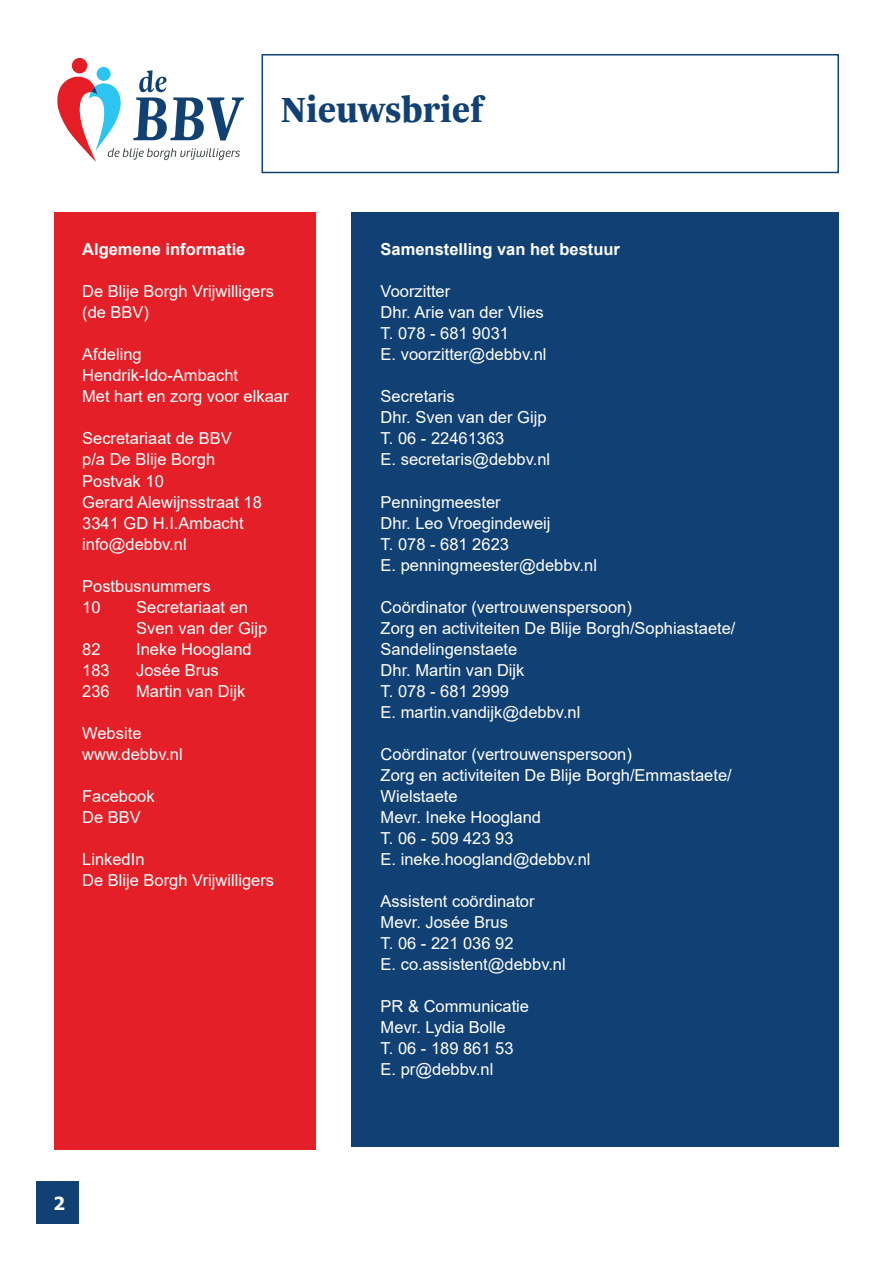
<style>
.page{position:relative;width:893px;height:1263px;background:#fff}
.page>*{position:absolute;margin:0;border:0;box-sizing:border-box;transform-origin:0 0}
.t1{font:800 37.5px "Trola";color:#114174}
.t2{font:700 18px "Tahoma";color:#fff}
.t3{font:16.5px/21px "Arial";color:#fff}
.t4{font:700 16.5px "Arial";color:#fff}
</style>
<div class="page">
<div style="left:352px;top:213px;width:487px;height:934px;background:#114174"></div>
<div style="left:54px;top:213px;width:262px;height:937px;background:#e51f27"></div>
<div style="left:36px;top:1181px;width:43px;height:42px;background:#114174"></div>
<div style="left:97px;top:67px;width:14px;height:14px;background:#2cc4f1;border-radius:50%"></div>
<div style="left:72px;top:58px;width:15px;height:15px;background:#e51e25;border-radius:50%"></div>
<svg style="left:57px;top:70px;width:187px;height:92px"></svg>
<div style="left:261px;top:54px;width:578px;height:119px;border:2px solid #114174"></div>
<p class="t1" style="left:281px;top:84px;width:204px">Nieuwsbrief</p>
<p class="t4" style="left:82px;top:238px;width:165px">Algemene informatie</p>
<p class="t3" style="left:82px;top:281px;width:193px">De Blije Borgh Vrijwilligers (de BBV)</p>
<p class="t3" style="left:82px;top:344px;width:61px">Afdeling</p>
<p class="t3" style="left:82px;top:365px;width:157px">Hendrik-Ido-Ambacht</p>
<p class="t3" style="left:82px;top:386px;width:208px">Met hart en zorg voor elkaar</p>
<p class="t3" style="left:82px;top:428px;width:151px">Secretariaat de BBV</p>
<p class="t3" style="left:82px;top:449px;width:134px">p/a De Blije Borgh</p>
<p class="t3" style="left:82px;top:470px;width:83px">Postvak 10</p>
<p class="t3" style="left:82px;top:491px;width:181px">Gerard Alewijnsstraat 18</p>
<p class="t3" style="left:82px;top:512px;width:163px">3341 GD H.I.Ambacht</p>
<p class="t3" style="left:82px;top:533px;width:106px">info@debbv.nl</p>
<p class="t3" style="left:82px;top:575px;width:130px">Postbusnummers</p>
<p class="t3" style="left:82px;top:596px;width:20px">10</p>
<p class="t3" style="left:136px;top:596px;width:133px">Secretariaat en<br>Sven van der Gijp</p>
<p class="t3" style="left:82px;top:638px;width:20px">82</p>
<p class="t3" style="left:136px;top:638px;width:117px">Ineke Hoogland</p>
<p class="t3" style="left:82px;top:659px;width:29px">183</p>
<p class="t3" style="left:136px;top:659px;width:84px">Josée Brus</p>
<p class="t3" style="left:82px;top:680px;width:29px">236</p>
<p class="t3" style="left:136px;top:680px;width:111px">Martin van Dijk</p>
<p class="t3" style="left:82px;top:722px;width:61px">Website</p>
<p class="t3" style="left:82px;top:743px;width:102px">www.debbv.nl</p>
<p class="t3" style="left:82px;top:785px;width:74px">Facebook</p>
<p class="t3" style="left:82px;top:806px;width:60px">De BBV</p>
<p class="t3" style="left:82px;top:848px;width:64px">LinkedIn</p>
<p class="t3" style="left:82px;top:869px;width:193px">De Blije Borgh Vrijwilligers</p>
<p class="t2" style="left:54px;top:1190px;width:13px">2</p>
<p class="t4" style="left:381px;top:238px;width:241px">Samenstelling van het bestuur</p>
<p class="t3" style="left:381px;top:281px;width:71px">Voorzitter</p>
<p class="t3" style="left:381px;top:302px;width:165px">Dhr. Arie van der Vlies</p>
<p class="t3" style="left:381px;top:323px;width:130px">T. 078 - 681 9031</p>
<p class="t3" style="left:381px;top:344px;width:167px">E. voorzitter@debbv.nl</p>
<p class="t3" style="left:381px;top:386px;width:76px">Secretaris</p>
<p class="t3" style="left:381px;top:407px;width:167px">Dhr. Sven van der Gijp</p>
<p class="t3" style="left:381px;top:428px;width:125px">T. 06 - 22461363</p>
<p class="t3" style="left:381px;top:449px;width:171px">E. secretaris@debbv.nl</p>
<p class="t3" style="left:381px;top:491px;width:122px">Penningmeester</p>
<p class="t3" style="left:381px;top:512px;width:171px">Dhr. Leo Vroegindeweij</p>
<p class="t3" style="left:381px;top:533px;width:130px">T. 078 - 681 2623</p>
<p class="t3" style="left:381px;top:554px;width:218px">E. penningmeester@debbv.nl</p>
<p class="t3" style="left:381px;top:596px;width:253px">Coördinator (vertrouwenspersoon)</p>
<p class="t3" style="left:381px;top:617px;width:356px">Zorg en activiteiten De Blije Borgh/Sophiastaete/</p>
<p class="t3" style="left:381px;top:638px;width:138px">Sandelingenstaete</p>
<p class="t3" style="left:381px;top:659px;width:145px">Dhr. Martin van Dijk</p>
<p class="t3" style="left:381px;top:680px;width:130px">T. 078 - 681 2999</p>
<p class="t3" style="left:381px;top:701px;width:201px">E. martin.vandijk@debbv.nl</p>
<p class="t3" style="left:381px;top:743px;width:253px">Coördinator (vertrouwenspersoon)</p>
<p class="t3" style="left:381px;top:764px;width:353px">Zorg en activiteiten De Blije Borgh/Emmastaete/</p>
<p class="t3" style="left:381px;top:785px;width:79px">Wielstaete</p>
<p class="t3" style="left:381px;top:806px;width:162px">Mevr. Ineke Hoogland</p>
<p class="t3" style="left:381px;top:827px;width:135px">T. 06 - 509 423 93</p>
<p class="t3" style="left:381px;top:848px;width:212px">E. ineke.hoogland@debbv.nl</p>
<p class="t3" style="left:381px;top:890px;width:156px">Assistent coördinator</p>
<p class="t3" style="left:381px;top:911px;width:129px">Mevr. Josée Brus</p>
<p class="t3" style="left:381px;top:932px;width:135px">T. 06 - 221 036 92</p>
<p class="t3" style="left:381px;top:953px;width:187px">E. co.assistent@debbv.nl</p>
<p class="t3" style="left:381px;top:995px;width:150px">PR &amp; Communicatie</p>
<p class="t3" style="left:381px;top:1016px;width:127px">Mevr. Lydia Bolle</p>
<p class="t3" style="left:381px;top:1037px;width:135px">T. 06 - 189 861 53</p>
<p class="t3" style="left:381px;top:1058px;width:114px">E. pr@debbv.nl</p>
</div>
